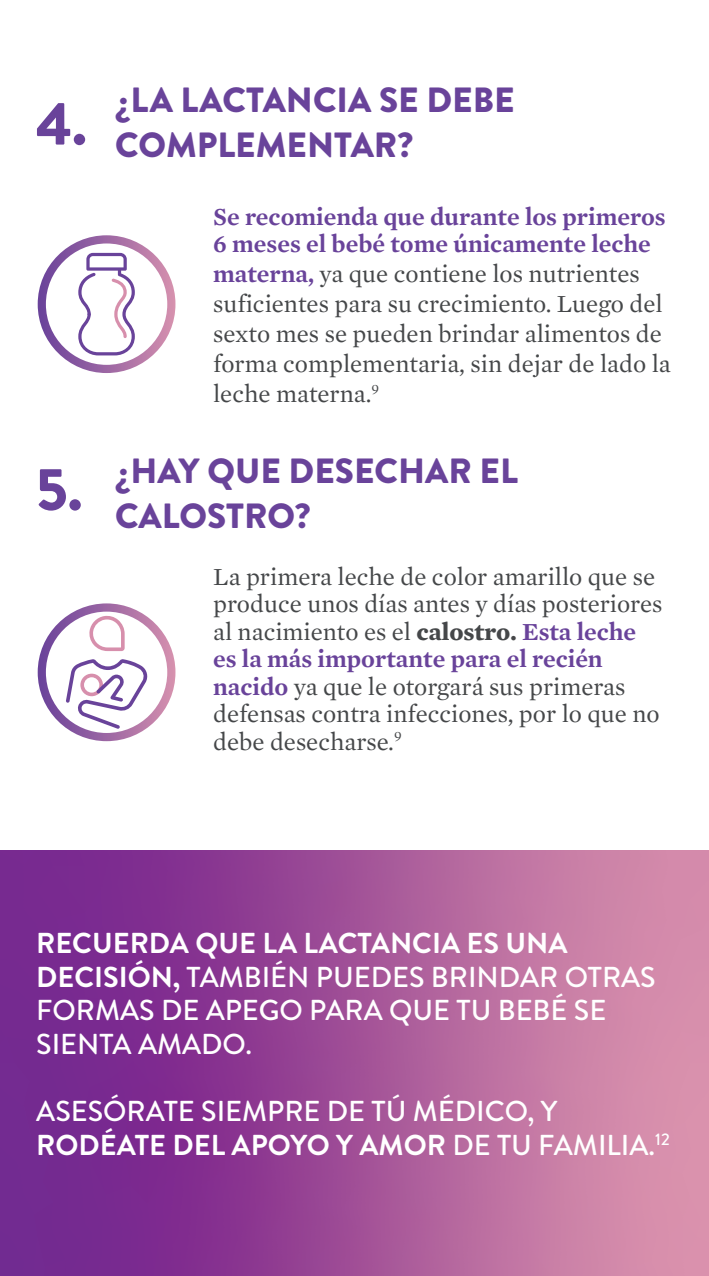
<style>
.page{position:relative;width:709px;height:1276px;background:#fff}
.page>*{position:absolute;margin:0;border:0;box-sizing:border-box;transform-origin:0 0}
.t1{font:900 60px "Brandon Grotesque";color:#69439a}
.t2{font:900 35px/45px "Brandon Grotesque";color:#69439a}
.t3{font:500 28.75px/33.5px "Brandon Grotesque";color:#fff}
.t4{font:25px/27.5px "Mercury Text G1";color:#454749}
.t5{font:600 25px/27.5px "Mercury Text G1";color:#69439a}
.s1{font-weight:600;color:#69439a}
.s2{font-weight:700}
</style>
<div class="page">
<svg style="left:0;top:850px;width:708px;height:425px;background:#a2549a"></svg>
<svg style="left:38px;top:603px;width:137px;height:138px"></svg>
<svg style="left:38px;top:235px;width:137px;height:138px"></svg>
<h1 class="t1" style="left:36px;top:81px;width:52px">4.</h1>
<h1 class="t1" style="left:36px;top:447px;width:48px">5.</h1>
<h2 class="t2" style="left:115px;top:78px;width:401px">¿LA LACTANCIA SE DEBE<br>COMPLEMENTAR?</h2>
<p class="t5" style="left:213px;top:202px;width:454px">Se recomienda que durante los primeros<br>6 meses el bebé tome únicamente leche</p>
<p class="t4" style="left:213px;top:259px;width:459px;line-height:30px"><span class="s1">materna,</span> ya que contiene los nutrientes suficientes para su crecimiento. Luego del sexto mes se pueden brindar alimentos de forma complementaria, sin dejar de lado la leche materna.<sup>9</sup></p>
<h2 class="t2" style="left:115px;top:449px;width:404px">¿HAY QUE DESECHAR EL<br>CALOSTRO?</h2>
<p class="t4" style="left:213px;top:562px;width:451px">La primera leche de color amarillo que se produce unos días antes y días posteriores al nacimiento es el <span class="s2">calostro.</span> <span class="s1">Esta leche es la más importante para el recién nacido</span> ya que le otorgará sus primeras defensas contra infecciones, por lo que no debe desecharse.<sup>9</sup></p>
<p class="t3" style="left:36px;top:927px;width:621px"><span class="s2">RECUERDA QUE LA LACTANCIA ES UNA<br>DECISIÓN,</span> TAMBIÉN PUEDES BRINDAR OTRAS<br>FORMAS DE APEGO PARA QUE TU BEBÉ SE<br>SIENTA AMADO.</p>
<p class="t3" style="left:36px;top:1095px;width:635px">ASESÓRATE SIEMPRE DE TÚ MÉDICO, Y<br><span class="s2">RODÉATE DEL APOYO Y AMOR</span> DE TU FAMILIA.<sup>12</sup></p>
</div>
